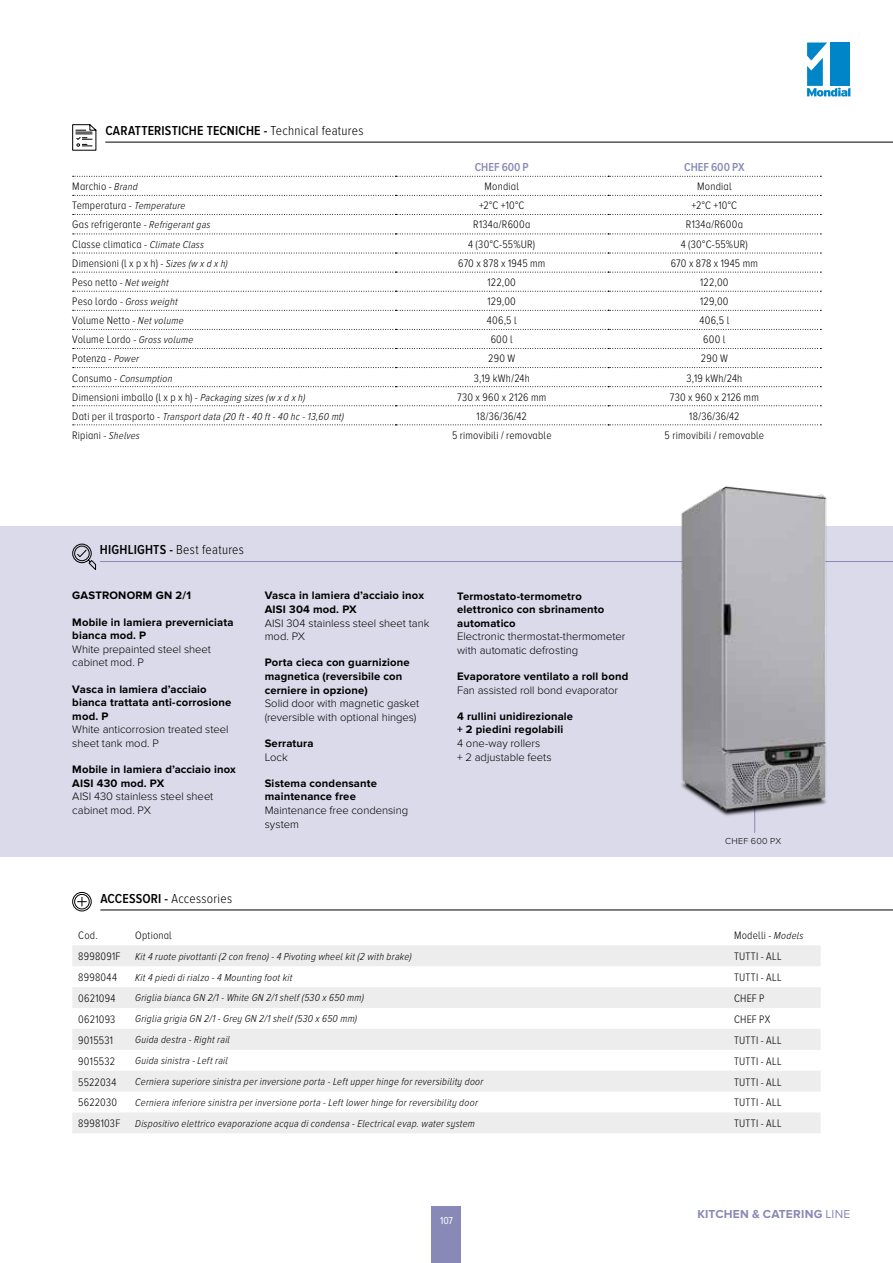
<style>
.page{position:relative;width:893px;height:1263px;background:#fff}
.page>*{position:absolute;margin:0;border:0;box-sizing:border-box;transform-origin:0 0}
.t1{font:300 13.5px "Proxima Nova Cond";letter-spacing:.02em;color:#000}
.t2{font:600 13.5px "Proxima Nova Cond";letter-spacing:.015em;color:#000}
.t3{font:700 12px "Proxima Nova";letter-spacing:.015em;color:#8889b6}
.t4{font:600 12px "Proxima Nova A Cond";color:#8889b6}
.t5{font:300 11.25px "Proxima Nova A Cond";letter-spacing:.02em;color:#000}
.t6{font:700 11.25px/13.5px "Proxima Nova";letter-spacing:.015em;color:#000}
.t7{font:300 11.25px/13.5px "Proxima Nova";letter-spacing:-.005em;color:#000}
.t8{font:italic 300 10.5px "Proxima Nova A Cond";letter-spacing:.025em;color:#000}
.t9{font:10.5px "Proxima Nova Cond";color:#fff}
.t10{font:300 9px "Proxima Nova";letter-spacing:.03em;color:#000}
.s1{font-weight:300}
.s2{font-style:italic;font-size:10.5px}
.s3{font-style:normal;font-size:11.25px}
.s4{font-weight:600}
.s5{font-weight:400}
</style>
<div class="page">
<hr style="left:0;top:0;width:1px;height:124px;background:#ededed">
<hr style="left:0;top:744px;width:1px;height:519px;background:#8889b6">
<div style="left:0;top:527px;width:893px;height:330px;background:#dbdaea"></div>
<hr style="left:100px;top:561px;width:793px;height:1px;background:#8889b6">
<svg style="left:72px;top:543px;width:24px;height:27px"></svg>
<svg style="left:807px;top:43px;width:43px;height:54px"></svg>
<div style="left:830px;top:43px;width:20px;height:43px;background:#0085c8"></div>
<hr style="left:100px;top:909px;width:793px;height:1px;background:#000">
<svg style="left:72px;top:892px;width:20px;height:20px"></svg>
<svg style="left:72px;top:945px;width:749px;height:188px;fill:#ededed"></svg>
<hr style="left:105px;top:142px;width:788px;height:1px;background:#000">
<svg style="left:72px;top:124px;width:25px;height:27px"></svg>
<svg style="left:73px;top:176px;width:748px;height:1px"></svg>
<svg style="left:73px;top:195px;width:748px;height:1px"></svg>
<svg style="left:73px;top:214px;width:748px;height:1px"></svg>
<svg style="left:73px;top:234px;width:748px;height:1px"></svg>
<svg style="left:73px;top:253px;width:748px;height:1px"></svg>
<svg style="left:73px;top:272px;width:748px;height:1px"></svg>
<svg style="left:73px;top:291px;width:748px;height:1px"></svg>
<svg style="left:73px;top:310px;width:748px;height:1px"></svg>
<svg style="left:73px;top:329px;width:748px;height:1px"></svg>
<svg style="left:73px;top:348px;width:748px;height:1px"></svg>
<svg style="left:73px;top:367px;width:748px;height:1px"></svg>
<svg style="left:73px;top:386px;width:748px;height:1px"></svg>
<svg style="left:73px;top:405px;width:748px;height:1px"></svg>
<svg style="left:73px;top:424px;width:748px;height:1px"></svg>
<hr style="left:754px;top:764px;width:1px;height:69px;background:#8889b6">
<img style="left:660px;top:486px;width:189px;height:343px">
<div style="left:432px;top:1207px;width:29px;height:56px;background:#8889b6"></div>
<p class="t2" style="left:105px;top:123px;width:260px">CARATTERISTICHE TECNICHE - <span class="s1">Technical features</span></p>
<p class="t4" style="left:475px;top:161px;width:55px">CHEF 600 P</p>
<p class="t4" style="left:684px;top:161px;width:62px">CHEF 600 PX</p>
<p class="t5" style="left:72px;top:180px;width:67px">Marchio - <span class="s2">Brand</span></p>
<p class="t5" style="left:485px;top:180px;width:36px">Mondial</p>
<p class="t5" style="left:697px;top:180px;width:36px">Mondial</p>
<p class="t5" style="left:72px;top:200px;width:115px">Temperatura - <span class="s2">Temperature</span></p>
<p class="t5" style="left:479px;top:200px;width:47px">+2°C +10°C</p>
<p class="t5" style="left:692px;top:200px;width:47px">+2°C +10°C</p>
<p class="t5" style="left:72px;top:219px;width:140px">Gas refrigerante - <span class="s2">Refrigerant gas</span></p>
<p class="t5" style="left:473px;top:219px;width:59px">R134a/R600a</p>
<p class="t5" style="left:686px;top:219px;width:59px">R134a/R600a</p>
<p class="t5" style="left:72px;top:238px;width:133px">Classe climatica - <span class="s2">Climate Class</span></p>
<p class="t5" style="left:468px;top:238px;width:69px">4 (30°C-55%UR)</p>
<p class="t5" style="left:681px;top:238px;width:69px">4 (30°C-55%UR)</p>
<p class="t5" style="left:72px;top:257px;width:157px">Dimensioni (l x p x h) - <span class="s2">Sizes (w x d x h)</span></p>
<p class="t5" style="left:458px;top:257px;width:89px">670 x 878 x 1945 mm</p>
<p class="t5" style="left:671px;top:257px;width:89px">670 x 878 x 1945 mm</p>
<p class="t5" style="left:72px;top:276px;width:98px">Peso netto - <span class="s2">Net weight</span></p>
<p class="t5" style="left:488px;top:276px;width:30px">122,00</p>
<p class="t5" style="left:700px;top:276px;width:30px">122,00</p>
<p class="t8" style="left:72px;top:296px;width:107px"><span class="s3">Peso lordo -</span> Gross weight</p>
<p class="t5" style="left:488px;top:295px;width:30px">129,00</p>
<p class="t5" style="left:700px;top:295px;width:30px">129,00</p>
<p class="t5" style="left:72px;top:314px;width:113px">Volume Netto - <span class="s2">Net volume</span></p>
<p class="t5" style="left:487px;top:314px;width:31px">406,5 l</p>
<p class="t5" style="left:699px;top:314px;width:31px">406,5 l</p>
<p class="t5" style="left:72px;top:334px;width:123px">Volume Lordo - <span class="s2">Gross volume</span></p>
<p class="t5" style="left:491px;top:334px;width:24px">600 l</p>
<p class="t5" style="left:703px;top:334px;width:24px">600 l</p>
<p class="t5" style="left:72px;top:353px;width:68px">Potenza - <span class="s2">Power</span></p>
<p class="t5" style="left:488px;top:353px;width:29px">290 W</p>
<p class="t5" style="left:701px;top:353px;width:29px">290 W</p>
<p class="t8" style="left:72px;top:372px;width:102px"><span class="s3">Consumo -</span> Consumption</p>
<p class="t5" style="left:474px;top:372px;width:57px">3,19 kWh/24h</p>
<p class="t5" style="left:686px;top:372px;width:57px">3,19 kWh/24h</p>
<p class="t5" style="left:72px;top:391px;width:235px">Dimensioni imballo (l x p x h) - <span class="s2">Packaging sizes (w x d x h)</span></p>
<p class="t5" style="left:457px;top:391px;width:90px">730 x 960 x 2126 mm</p>
<p class="t5" style="left:670px;top:391px;width:90px">730 x 960 x 2126 mm</p>
<p class="t8" style="left:72px;top:411px;width:273px"><span class="s3">Dati per il trasporto -</span> Transport data (20 ft - 40 ft - 40 hc - 13,60 mt)</p>
<p class="t5" style="left:477px;top:410px;width:52px">18/36/36/42</p>
<p class="t5" style="left:689px;top:410px;width:52px">18/36/36/42</p>
<p class="t5" style="left:72px;top:429px;width:69px">Ripiani - <span class="s2">Shelves</span></p>
<p class="t5" style="left:452px;top:429px;width:101px">5 rimovibili / removable</p>
<p class="t5" style="left:665px;top:429px;width:101px">5 rimovibili / removable</p>
<p class="t1" style="left:100px;top:542px;width:145px"><span class="s4">HIGHLIGHTS -</span> Best features</p>
<p class="t6" style="left:72px;top:589px;width:120px">GASTRONORM GN 2/1</p>
<p class="t6" style="left:72px;top:615px;width:163px">Mobile in lamiera preverniciata bianca mod. P</p>
<p class="t7" style="left:72px;top:642px;width:140px">White prepainted steel sheet cabinet mod. P</p>
<p class="t6" style="left:72px;top:682px;width:160px">Vasca in lamiera d’acciaio bianca trattata anti-corrosione mod. P</p>
<p class="t7" style="left:72px;top:723px;width:158px">White anticorrosion treated steel sheet tank mod. P</p>
<p class="t6" style="left:72px;top:763px;width:165px">Mobile in lamiera d’acciaio inox<br>AISI 430 mod. PX</p>
<p class="t7" style="left:72px;top:790px;width:143px">AISI 430 stainless steel sheet cabinet mod. PX</p>
<p class="t6" style="left:265px;top:589px;width:161px">Vasca in lamiera d’acciaio inox<br>AISI 304 mod. PX</p>
<p class="t7" style="left:265px;top:616px;width:166px">AISI 304 stainless steel sheet tank mod. PX</p>
<p class="t6" style="left:265px;top:656px;width:147px">Porta cieca con guarnizione magnetica (reversibile con cerniere in opzione)</p>
<p class="t7" style="left:265px;top:697px;width:156px">Solid door with magnetic gasket (reversible with optional hinges)</p>
<p class="t6" style="left:265px;top:737px;width:50px">Serratura</p>
<p class="t7" style="left:265px;top:750px;width:25px">Lock</p>
<p class="t6" style="left:265px;top:777px;width:114px">Sistema condensante maintenance free</p>
<p class="t7" style="left:265px;top:804px;width:145px">Maintenance free condensing system</p>
<p class="t1" style="left:100px;top:891px;width:133px"><span class="s4">ACCESSORI -</span> Accessories</p>
<p class="t6" style="left:457px;top:589px;width:149px">Termostato-termometro elettronico con sbrinamento automatico</p>
<p class="t7" style="left:457px;top:630px;width:170px">Electronic thermostat-thermometer with automatic defrosting</p>
<p class="t6" style="left:457px;top:670px;width:173px">Evaporatore ventilato a roll bond</p>
<p class="t7" style="left:457px;top:683px;width:162px">Fan assisted roll bond evaporator</p>
<p class="t6" style="left:457px;top:710px;width:118px">4 rullini unidirezionale + 2 piedini regolabili</p>
<p class="t7" style="left:457px;top:737px;width:96px">4 one-way rollers<br>+ 2 adjustable feets</p>
<p class="t10" style="left:725px;top:836px;width:58px">CHEF 600 PX</p>
<p class="t5" style="left:78px;top:929px;width:21px">Cod.</p>
<p class="t5" style="left:135px;top:929px;width:38px">Optional</p>
<p class="t5" style="left:734px;top:929px;width:71px">Modelli - <span class="s2">Models</span></p>
<p class="t5" style="left:78px;top:950px;width:44px">8998091F</p>
<p class="t8" style="left:135px;top:950px;width:278px">Kit 4 ruote pivottanti (2 con freno) - 4 Pivoting wheel kit (2 with brake)</p>
<p class="t5" style="left:734px;top:950px;width:49px">TUTTI - ALL</p>
<p class="t5" style="left:78px;top:971px;width:40px">8998044</p>
<p class="t8" style="left:135px;top:971px;width:159px">Kit 4 piedi di rialzo - 4 Mounting foot kit</p>
<p class="t5" style="left:734px;top:971px;width:49px">TUTTI - ALL</p>
<p class="t5" style="left:78px;top:992px;width:39px">0621094</p>
<p class="t8" style="left:135px;top:992px;width:230px">Griglia bianca GN 2/1 - White GN 2/1 shelf (530 x 650 mm)</p>
<p class="t5" style="left:734px;top:992px;width:32px">CHEF P</p>
<p class="t5" style="left:78px;top:1013px;width:39px">0621093</p>
<p class="t8" style="left:135px;top:1013px;width:223px">Griglia grigia GN 2/1 - Grey GN 2/1 shelf (530 x 650 mm)</p>
<p class="t5" style="left:734px;top:1013px;width:38px">CHEF PX</p>
<p class="t5" style="left:78px;top:1034px;width:36px">9015531</p>
<p class="t8" style="left:135px;top:1034px;width:96px">Guida destra - Right rail</p>
<p class="t5" style="left:734px;top:1034px;width:49px">TUTTI - ALL</p>
<p class="t5" style="left:78px;top:1055px;width:38px">9015532</p>
<p class="t8" style="left:135px;top:1055px;width:94px">Guida sinistra - Left rail</p>
<p class="t5" style="left:734px;top:1055px;width:49px">TUTTI - ALL</p>
<p class="t5" style="left:78px;top:1076px;width:40px">5522034</p>
<p class="t8" style="left:135px;top:1076px;width:350px">Cerniera superiore sinistra per inversione porta - Left upper hinge for reversibility door</p>
<p class="t5" style="left:734px;top:1076px;width:49px">TUTTI - ALL</p>
<p class="t5" style="left:78px;top:1097px;width:40px">5622030</p>
<p class="t8" style="left:135px;top:1097px;width:344px">Cerniera inferiore sinistra per inversione porta - Left lower hinge for reversibility door</p>
<p class="t5" style="left:734px;top:1097px;width:49px">TUTTI - ALL</p>
<p class="t5" style="left:78px;top:1117px;width:44px">8998103F</p>
<p class="t8" style="left:135px;top:1117px;width:341px">Dispositivo elettrico evaporazione acqua di condensa - Electrical evap. water system</p>
<p class="t5" style="left:734px;top:1117px;width:49px">TUTTI - ALL</p>
<p class="t9" style="left:440px;top:1214px;width:14px">107</p>
<p class="t3" style="left:697px;top:1207px;width:155px">KITCHEN &amp; CATERING <span class="s5">LINE</span></p>
</div>
